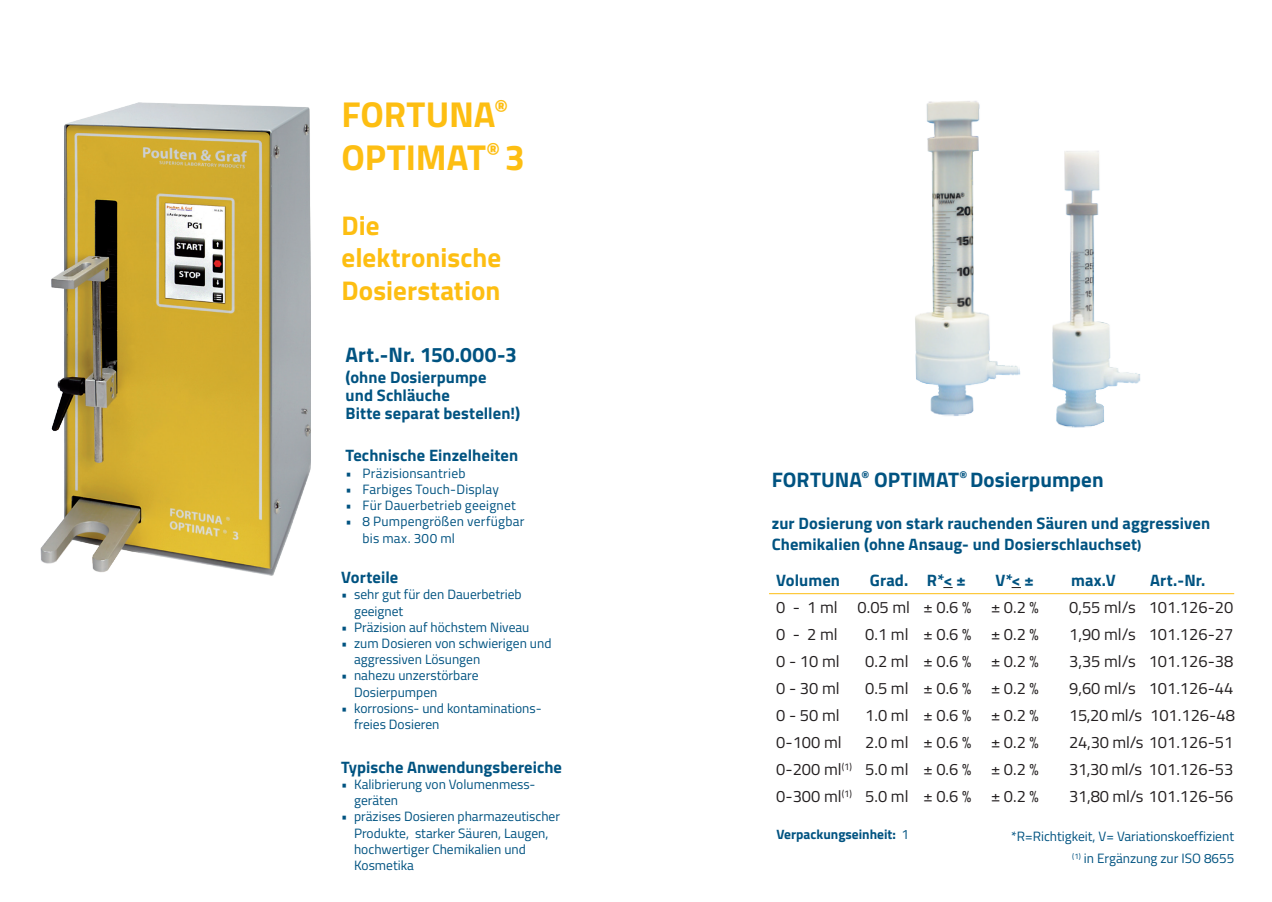
<style>
.page{position:relative;width:1272px;height:902px;background:#fff}
.page>*{position:absolute;margin:0;border:0;box-sizing:border-box;transform-origin:0 0}
.t1{font:700 36px/43.2px "Titillium Web";color:#fdbe12}
.t2{font:700 27px/32.4px "Titillium Web";letter-spacing:.005em;color:#fdbe12}
.t3{font:700 21px "Titillium Web";letter-spacing:.005em;color:#005381}
.t4{font:16.5px "Titillium Web";color:#231f20}
.t5{font:700 16.5px/18px "Titillium Web";letter-spacing:.005em;color:#005381}
.t6{font:13.5px/16.2px "Titillium Web";color:#005381}
.t7{font:700 13.5px "Titillium Web";color:#005381}
.s1{font-size:13.5px}
.s2{font-weight:400}
</style>
<div class="page">
<hr style="left:769px;top:593px;width:465px;height:1px;background:#fdbe12">
<img style="left:915px;top:101px;width:105px;height:315px">
<img style="left:1052px;top:151px;width:88px;height:276px">
<img style="left:40px;top:102px;width:271px;height:474px">
<h1 class="t1" style="left:341px;top:91px;width:185px">FORTUNA<sup>®<br></sup>OPTIMAT<sup>®</sup> 3</h1>
<h2 class="t2" style="left:341px;top:208px;width:161px">Die elektronische<br>Dosierstation</h2>
<h3 class="t3" style="left:345px;top:339px;width:173px">Art.-Nr. 150.000-3</h3>
<p class="t5" style="left:345px;top:368px;width:176px">(ohne Dosierpumpe<br>und Schläuche<br>Bitte separat bestellen!)</p>
<p class="t5" style="left:345px;top:446px;width:174px">Technische Einzelheiten</p>
<p class="t6" style="left:345px;top:464px;width:121px">• Präzisionsantrieb</p>
<p class="t6" style="left:345px;top:480px;width:155px">• Farbiges Touch-Display</p>
<p class="t6" style="left:345px;top:496px;width:172px">• Für Dauerbetrieb geeignet</p>
<p class="t6" style="left:362px;top:513px;width:163px;text-indent:-17px">• 8 Pumpengrößen verfügbar bis max. 300 ml</p>
<p class="t5" style="left:341px;top:567px;width:58px">Vorteile</p>
<p class="t6" style="left:354px;top:586px;width:169px;text-indent:-13px">• sehr gut für den Dauerbetrieb geeignet</p>
<p class="t6" style="left:341px;top:618px;width:190px">• Präzision auf höchstem Niveau</p>
<p class="t6" style="left:354px;top:634px;width:199px;text-indent:-13px">• zum Dosieren von schwierigen und aggressiven Lösungen</p>
<p class="t6" style="left:354px;top:667px;width:126px;text-indent:-13px">• nahezu unzerstörbare<br>Dosierpumpen</p>
<p class="t6" style="left:354px;top:699px;width:189px;text-indent:-13px">• korrosions- und kontaminations&shy;freies Dosieren</p>
<p class="t5" style="left:341px;top:757px;width:222px">Typische Anwendungsbereiche</p>
<p class="t6" style="left:354px;top:775px;width:183px;text-indent:-13px">• Kalibrierung von Volumenmess&shy;geräten</p>
<p class="t6" style="left:354px;top:807px;width:207px;text-indent:-13px">• präzises Dosieren pharmazeutischer<br>Produkte, starker Säuren, Laugen, hochwertiger Chemikalien und<br>Kosmetika</p>
<h3 class="t3" style="left:771px;top:464px;width:333px">FORTUNA<sup>®</sup> OPTIMAT<sup>®</sup> Dosierpumpen</h3>
<p class="t5" style="left:771px;top:512px;width:440px;line-height:21px">zur Dosierung von stark rauchenden Säuren und aggressiven<br>Chemikalien (ohne Ansaug- und Dosierschlauchset<span class="s1">)</span></p>
<p class="t5" style="left:776px;top:570px;width:65px">Volumen</p>
<p class="t5" style="left:869px;top:570px;width:97px">Grad. R*&lt; ±</p>
<p class="t5" style="left:995px;top:570px;width:40px">V*&lt; ±</p>
<p class="t5" style="left:1071px;top:570px;width:46px">max.V</p>
<p class="t5" style="left:1150px;top:570px;width:57px">Art.-Nr.</p>
<p class="t4" style="left:776px;top:595px;width:264px">0 - 1 ml 0.05 ml ± 0.6 % ± 0.2 %</p>
<p class="t4" style="left:1069px;top:595px;width:166px">0,55 ml/s 101.126-20</p>
<p class="t4" style="left:776px;top:622px;width:63px">0 - 2 ml</p>
<p class="t4" style="left:865px;top:622px;width:175px">0.1 ml ± 0.6 % ± 0.2 %</p>
<p class="t4" style="left:1069px;top:622px;width:166px">1,90 ml/s 101.126-27</p>
<p class="t4" style="left:776px;top:649px;width:65px">0 - 10 ml</p>
<p class="t4" style="left:865px;top:649px;width:175px">0.2 ml ± 0.6 % ± 0.2 %</p>
<p class="t4" style="left:1069px;top:649px;width:166px">3,35 ml/s 101.126-38</p>
<p class="t4" style="left:776px;top:676px;width:65px">0 - 30 ml</p>
<p class="t4" style="left:865px;top:676px;width:175px">0.5 ml ± 0.6 % ± 0.2 %</p>
<p class="t4" style="left:1069px;top:676px;width:166px">9,60 ml/s 101.126-44</p>
<p class="t4" style="left:776px;top:703px;width:65px">0 - 50 ml</p>
<p class="t4" style="left:865px;top:703px;width:175px">1.0 ml ± 0.6 % ± 0.2 %</p>
<p class="t4" style="left:1069px;top:703px;width:167px">15,20 ml/s 101.126-48</p>
<p class="t4" style="left:776px;top:730px;width:67px">0-100 ml</p>
<p class="t4" style="left:865px;top:730px;width:175px">2.0 ml ± 0.6 % ± 0.2 %</p>
<p class="t4" style="left:1069px;top:730px;width:166px">24,30 ml/s 101.126-51</p>
<p class="t4" style="left:776px;top:757px;width:264px">0-200 ml<sup>(1)</sup> 5.0 ml ± 0.6 % ± 0.2 %</p>
<p class="t4" style="left:1069px;top:757px;width:166px">31,30 ml/s 101.126-53</p>
<p class="t4" style="left:776px;top:784px;width:264px">0-300 ml<sup>(1)</sup> 5.0 ml ± 0.6 % ± 0.2 %</p>
<p class="t4" style="left:1069px;top:784px;width:166px">31,80 ml/s 101.126-56</p>
<p class="t6" style="left:1011px;top:823px;width:224px;line-height:22.8px;text-align:right">*R=Richtigkeit, V= Variationskoeffizient <sup>(1)</sup> in Ergänzung zur ISO 8655</p>
<p class="t7" style="left:776px;top:824px;width:134px">Verpackungseinheit: <span class="s2">1</span></p>
</div>
